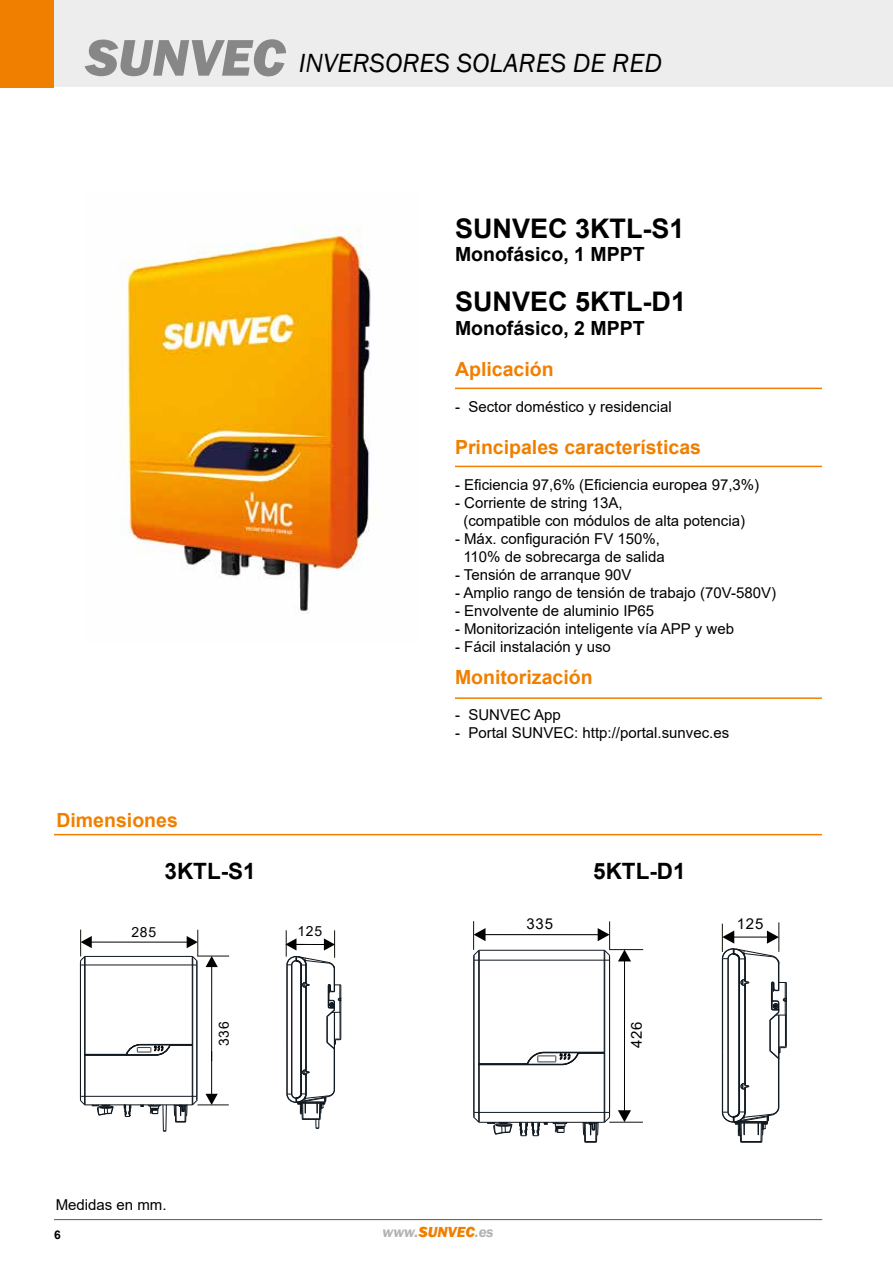
<style>
.page{position:relative;width:893px;height:1263px;background:#fff}
.page>*{position:absolute;margin:0;border:0;box-sizing:border-box;transform-origin:0 0}
.t1{font:italic 27px "Franklin Gothic";color:#000}
.t2{font:700 27px "Arial";color:#000}
.t3{font:700 22.5px "Arial";color:#000}
.t4{font:700 19.5px "Arial";color:#f07f00}
.t5{font:700 19.5px "Arial";color:#000}
.t6{font:15px/18px "Arial";color:#000}
.t7{font:italic 600 15px "Franklin Gothic";color:#b3b2b2}
.t8{font:13.95px "Arial";letter-spacing:.055em;color:#000}
.t9{font:700 12px "Arial";color:#000}
.s1{font-weight:800;font-size:53.25px;color:#878787}
.s2{font-weight:800;color:#f07f00}
</style>
<div class="page">
<hr style="left:54px;top:1219px;width:768px;height:1px;background:#575756">
<div style="left:0;top:0;width:893px;height:87px;background:#ededed"></div>
<div style="left:0;top:0;width:54px;height:87px;background:#f07f00"></div>
<hr style="left:455px;top:388px;width:367px;height:1px;background:#f07f00">
<hr style="left:455px;top:697px;width:367px;height:2px;background:#f07f00">
<hr style="left:455px;top:466px;width:367px;height:1px;background:#f07f00">
<img style="left:121px;top:226px;width:250px;height:388px">
<hr style="left:54px;top:834px;width:768px;height:1px;background:#f07f00">
<hr style="left:91px;top:941px;width:97px;height:2px;background:#000">
<hr style="left:211px;top:1051px;width:1px;height:44px;background:#000">
<svg style="left:206px;top:1094px;width:12px;height:11px"></svg>
<svg style="left:206px;top:957px;width:12px;height:34px"></svg>
<hr style="left:211px;top:991px;width:1px;height:70px;background:#000">
<hr style="left:197px;top:1105px;width:32px;height:1px;background:#131209">
<hr style="left:198px;top:956px;width:31px;height:1px;background:#131209">
<hr style="left:287px;top:1044px;width:1px;height:50px;background:#101820">
<hr style="left:291px;top:965px;width:1px;height:129px;background:#101820">
<hr style="left:292px;top:965px;width:1px;height:129px;background:#101820">
<hr style="left:301px;top:965px;width:1px;height:129px;background:#101820">
<hr style="left:305px;top:987px;width:1px;height:83px;background:#101820">
<hr style="left:306px;top:986px;width:1px;height:85px;background:#101820">
<hr style="left:334px;top:1012px;width:1px;height:78px;background:#101820">
<hr style="left:341px;top:985px;width:1px;height:54px;background:#101820">
<svg style="left:285px;top:930px;width:56px;height:120px"></svg>
<svg style="left:286px;top:1069px;width:49px;height:60px"></svg>
<hr style="left:80px;top:965px;width:1px;height:131px;background:#101820">
<hr style="left:85px;top:1104px;width:107px;height:1px;background:#101820">
<hr style="left:84px;top:957px;width:1px;height:97px;background:#101820">
<hr style="left:84px;top:1055px;width:1px;height:50px;background:#101820">
<hr style="left:85px;top:956px;width:1px;height:98px;background:#101820">
<hr style="left:85px;top:1055px;width:1px;height:50px;background:#101820">
<hr style="left:80px;top:1096px;width:117px;height:1px;background:#101820">
<hr style="left:85px;top:1055px;width:41px;height:1px;background:#101820">
<hr style="left:85px;top:1054px;width:41px;height:1px;background:#101820">
<hr style="left:192px;top:1045px;width:1px;height:60px;background:#101820">
<hr style="left:192px;top:957px;width:1px;height:87px;background:#101820">
<hr style="left:197px;top:965px;width:1px;height:131px;background:#101820">
<hr style="left:80px;top:965px;width:117px;height:1px;background:#101820">
<hr style="left:85px;top:956px;width:107px;height:1px;background:#101820">
<svg style="left:80px;top:1096px;width:6px;height:9px"></svg>
<svg style="left:80px;top:929px;width:12px;height:37px"></svg>
<svg style="left:187px;top:930px;width:12px;height:36px"></svg>
<svg style="left:124px;top:1104px;width:8px;height:13px"></svg>
<svg style="left:92px;top:1104px;width:22px;height:11px"></svg>
<svg style="left:140px;top:1104px;width:27px;height:28px"></svg>
<svg style="left:174px;top:1096px;width:24px;height:27px"></svg>
<svg style="left:126px;top:1044px;width:67px;height:12px"></svg>
<hr style="left:484px;top:934px;width:115px;height:1px;background:#000">
<svg style="left:618px;top:1110px;width:13px;height:12px"></svg>
<svg style="left:618px;top:950px;width:13px;height:37px"></svg>
<hr style="left:624px;top:987px;width:1px;height:125px;background:#000">
<hr style="left:779px;top:922px;width:1px;height:30px;background:#131209">
<hr style="left:609px;top:1122px;width:34px;height:1px;background:#131209">
<hr style="left:609px;top:949px;width:34px;height:1px;background:#131209">
<hr style="left:722px;top:1052px;width:1px;height:60px;background:#101820">
<hr style="left:722px;top:959px;width:1px;height:93px;background:#101820">
<hr style="left:728px;top:959px;width:1px;height:153px;background:#101820">
<hr style="left:739px;top:959px;width:1px;height:153px;background:#101820">
<hr style="left:744px;top:985px;width:1px;height:98px;background:#101820">
<hr style="left:745px;top:983px;width:1px;height:102px;background:#101820">
<hr style="left:770px;top:1020px;width:1px;height:31px;background:#101820">
<hr style="left:778px;top:1059px;width:1px;height:48px;background:#101820">
<hr style="left:778px;top:1015px;width:1px;height:43px;background:#101820">
<hr style="left:779px;top:1015px;width:1px;height:92px;background:#101820">
<hr style="left:785px;top:1015px;width:1px;height:31px;background:#101820">
<hr style="left:786px;top:982px;width:1px;height:64px;background:#101820">
<svg style="left:769px;top:1046px;width:18px;height:14px"></svg>
<svg style="left:722px;top:924px;width:65px;height:97px"></svg>
<svg style="left:722px;top:1083px;width:57px;height:60px"></svg>
<hr style="left:474px;top:960px;width:1px;height:152px;background:#101820">
<hr style="left:479px;top:1122px;width:125px;height:1px;background:#101820">
<hr style="left:478px;top:950px;width:1px;height:114px;background:#101820">
<hr style="left:478px;top:1065px;width:1px;height:57px;background:#101820">
<hr style="left:479px;top:950px;width:1px;height:114px;background:#101820">
<hr style="left:479px;top:1064px;width:1px;height:58px;background:#101820">
<hr style="left:474px;top:1112px;width:136px;height:1px;background:#101820">
<hr style="left:479px;top:1064px;width:48px;height:1px;background:#101820">
<hr style="left:479px;top:1063px;width:48px;height:1px;background:#101820">
<hr style="left:604px;top:1053px;width:1px;height:69px;background:#101820">
<hr style="left:604px;top:950px;width:1px;height:102px;background:#101820">
<hr style="left:609px;top:960px;width:1px;height:152px;background:#101820">
<hr style="left:474px;top:960px;width:136px;height:1px;background:#101820">
<hr style="left:479px;top:950px;width:125px;height:1px;background:#101820">
<svg style="left:473px;top:1112px;width:7px;height:11px"></svg>
<svg style="left:473px;top:921px;width:13px;height:40px"></svg>
<svg style="left:598px;top:921px;width:12px;height:40px"></svg>
<svg style="left:487px;top:1122px;width:26px;height:13px"></svg>
<svg style="left:519px;top:1121px;width:49px;height:15px"></svg>
<svg style="left:583px;top:1112px;width:27px;height:31px"></svg>
<svg style="left:527px;top:1052px;width:78px;height:13px"></svg>
<h1 class="t1" style="left:85px;top:46px;width:578px"><span class="s1">SUNVEC</span> INVERSORES SOLARES DE RED</h1>
<h3 class="t4" style="left:56px;top:807px;width:123px">Dimensiones</h3>
<h1 class="t2" style="left:455px;top:209px;width:231px">SUNVEC 3KTL-S1</h1>
<h3 class="t5" style="left:455px;top:240px;width:191px">Monofásico, 1 MPPT</h3>
<h1 class="t2" style="left:455px;top:283px;width:233px">SUNVEC 5KTL-D1</h1>
<h3 class="t5" style="left:455px;top:314px;width:191px">Monofásico, 2 MPPT</h3>
<h3 class="t4" style="left:455px;top:356px;width:100px">Aplicación</h3>
<p class="t6" style="left:455px;top:398px;width:218px">- Sector doméstico y residencial</p>
<h3 class="t4" style="left:455px;top:433px;width:248px">Principales características</h3>
<p class="t6" style="left:455px;top:475px;width:306px">- Eficiencia 97,6% (Eficiencia europea 97,3%)</p>
<p class="t6" style="left:463px;top:493px;width:283px;text-indent:-8px">- Corriente de string 13A,<br>(compatible con módulos de alta potencia)</p>
<p class="t6" style="left:455px;top:529px;width:211px;text-align:center">- Máx. configuración FV 150%,<br>110% de sobrecarga de salida</p>
<p class="t6" style="left:455px;top:565px;width:178px">- Tensión de arranque 90V</p>
<p class="t6" style="left:455px;top:583px;width:323px">- Amplio rango de tensión de trabajo (70V-580V)</p>
<p class="t6" style="left:455px;top:601px;width:201px">- Envolvente de aluminio IP65</p>
<p class="t6" style="left:455px;top:619px;width:281px">- Monitorización inteligente vía APP y web</p>
<p class="t6" style="left:455px;top:637px;width:157px">- Fácil instalación y uso</p>
<h3 class="t4" style="left:455px;top:663px;width:139px">Monitorización</h3>
<p class="t6" style="left:455px;top:706px;width:107px">- SUNVEC App</p>
<p class="t6" style="left:455px;top:724px;width:276px">- Portal SUNVEC: http://portal.sunvec.es</p>
<h2 class="t3" style="left:165px;top:855px;width:93px">3KTL-S1</h2>
<h2 class="t3" style="left:593px;top:855px;width:94px">5KTL-D1</h2>
<p class="t8" style="left:131px;top:922px;width:26px">285</p>
<p class="t8" style="left:297px;top:921px;width:26px">125</p>
<p class="t6" style="left:526px;top:914px;width:28px">335</p>
<p class="t8" style="left:214px;top:1046px;width:26px;rotate:-90deg">336</p>
<p class="t6" style="left:627px;top:1048px;width:28px;rotate:-90deg">426</p>
<p class="t6" style="left:737px;top:914px;width:28px">125</p>
<p class="t6" style="left:56px;top:1196px;width:112px">Medidas en mm.</p>
<p class="t9" style="left:54px;top:1226px;width:8px">6</p>
<p class="t7" style="left:383px;top:1222px;width:113px">www.<span class="s2">SUNVEC</span>.es</p>
</div>
